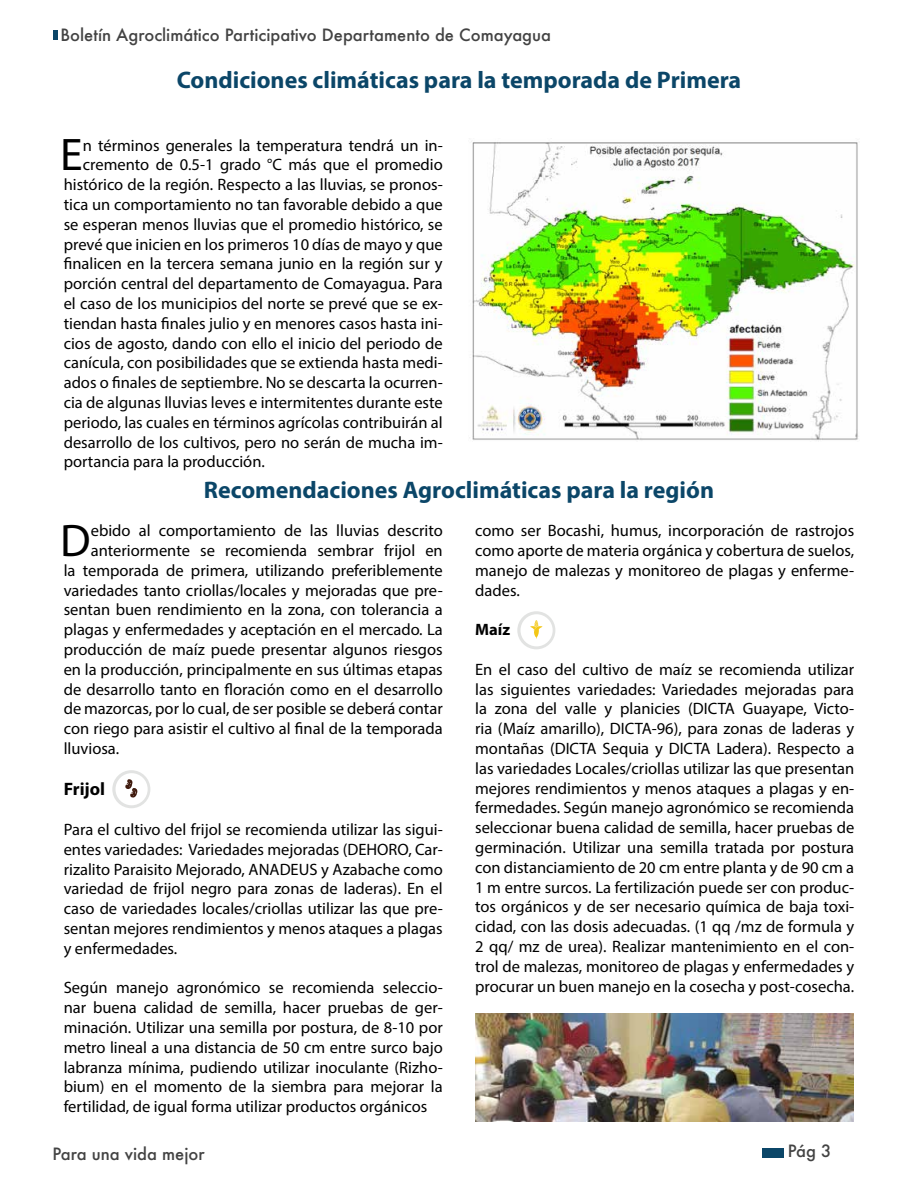
<style>
.page{position:relative;width:918px;height:1188px;background:#fff}
.page>*{position:absolute;margin:0;border:0;box-sizing:border-box;transform-origin:0 0}
.t1{font:45.9px "Myriad Pro";color:#000}
.t2{font:700 24px "Myriad Pro";color:#0b4668}
.t3{font:700 18px "Myriad Pro";color:#000}
.t4{font:16.5px/19.8px "Myriad Pro";color:#000;text-align:justify}
.t5{font:500 16.5px "Futura";color:#434343}
.t6{font:700 16.5px "Myriad Pro";color:#000}
</style>
<div class="page">
<hr style="left:53px;top:30px;width:4px;height:10px;background:#0b4668">
<div style="left:762px;top:1148px;width:22px;height:10px;background:#0b4668"></div>
<img style="left:469px;top:141px;width:389px;height:300px">
<img style="left:475px;top:1013px;width:378px;height:108px">
<div style="left:112px;top:770px;width:38px;height:38px;background:#e2e3e2;border-radius:50%"></div>
<div style="left:116px;top:773px;width:32px;height:32px;background:#fff;border-radius:50%"></div>
<svg style="left:125px;top:779px;width:12px;height:19px"></svg>
<div style="left:517px;top:611px;width:38px;height:38px;background:#e2e3e2;border-radius:50%"></div>
<div style="left:521px;top:614px;width:32px;height:32px;background:#fff;border-radius:50%"></div>
<svg style="left:530px;top:620px;width:13px;height:18px"></svg>
<p class="t5" style="left:60px;top:23px;width:492px">Boletín Agroclimático Participativo Departamento de Comayagua</p>
<h2 class="t2" style="left:177px;top:64px;width:566px">Condiciones climáticas para la temporada de Primera</h2>
<h1 class="t1" style="left:60px;top:127px;width:24px">E</h1>
<p class="t4" style="left:83px;top:135px;width:361px">n términos generales la temperatura tendrá un in-</p>
<p class="t4" style="left:83px;top:155px;width:362px">cremento de 0.5-1 grado °C más que el promedio</p>
<p class="t4" style="left:64px;top:175px;width:381px">histórico de la región. Respecto a las lluvias, se pronos-</p>
<p class="t4" style="left:64px;top:194px;width:381px">tica un comportamiento no tan favorable debido a que</p>
<p class="t4" style="left:64px;top:214px;width:381px">se esperan menos lluvias que el promedio histórico, se</p>
<p class="t4" style="left:64px;top:234px;width:381px">prevé que inicien en los primeros 10 días de mayo y que</p>
<p class="t4" style="left:64px;top:254px;width:381px">finalicen en la tercera semana junio en la región sur y</p>
<p class="t4" style="left:64px;top:274px;width:381px">porción central del departamento de Comayagua. Para</p>
<p class="t4" style="left:64px;top:293px;width:381px">el caso de los municipios del norte se prevé que se ex-</p>
<p class="t4" style="left:64px;top:313px;width:381px">tiendan hasta finales julio y en menores casos hasta ini-</p>
<p class="t4" style="left:64px;top:333px;width:381px">cios de agosto, dando con ello el inicio del periodo de</p>
<p class="t4" style="left:64px;top:353px;width:381px">canícula, con posibilidades que se extienda hasta medi-</p>
<p class="t4" style="left:64px;top:373px;width:381px">ados o finales de septiembre. No se descarta la ocurren-</p>
<p class="t4" style="left:64px;top:392px;width:381px">cia de algunas lluvias leves e intermitentes durante este</p>
<p class="t4" style="left:64px;top:412px;width:381px">periodo, las cuales en términos agrícolas contribuirán al</p>
<p class="t4" style="left:64px;top:432px;width:381px">desarrollo de los cultivos, pero no serán de mucha im-</p>
<p class="t4" style="left:64px;top:452px;width:203px">portancia para la producción.</p>
<h2 class="t2" style="left:204px;top:474px;width:512px">Recomendaciones Agroclimáticas para la región</h2>
<h1 class="t1" style="left:60px;top:512px;width:32px">D</h1>
<p class="t4" style="left:91px;top:520px;width:354px">ebido al comportamiento de las lluvias descrito</p>
<p class="t4" style="left:91px;top:540px;width:354px">anteriormente se recomienda sembrar frijol en</p>
<p class="t4" style="left:64px;top:560px;width:381px">la temporada de primera, utilizando preferiblemente</p>
<p class="t4" style="left:64px;top:580px;width:381px">variedades tanto criollas/locales y mejoradas que pre-</p>
<p class="t4" style="left:64px;top:600px;width:381px">sentan buen rendimiento en la zona, con tolerancia a</p>
<p class="t4" style="left:64px;top:619px;width:381px">plagas y enfermedades y aceptación en el mercado. La</p>
<p class="t4" style="left:64px;top:639px;width:381px">producción de maíz puede presentar algunos riesgos</p>
<p class="t4" style="left:64px;top:659px;width:381px">en la producción, principalmente en sus últimas etapas</p>
<p class="t4" style="left:64px;top:679px;width:381px">de desarrollo tanto en floración como en el desarrollo</p>
<p class="t4" style="left:64px;top:699px;width:381px">de mazorcas, por lo cual, de ser posible se deberá contar</p>
<p class="t4" style="left:64px;top:718px;width:381px">con riego para asistir el cultivo al final de la temporada</p>
<p class="t4" style="left:64px;top:738px;width:57px">lluviosa.</p>
<p class="t3" style="left:64px;top:778px;width:43px">Frijol</p>
<p class="t4" style="left:64px;top:819px;width:381px">Para el cultivo del frijol se recomienda utilizar las sigui&shy;entes variedades: Variedades mejoradas (DEHORO, Car&shy;rizalito Paraisito Mejorado, ANADEUS y Azabache como variedad de frijol negro para zonas de laderas). En el caso de variedades locales/criollas utilizar las que pre&shy;sentan mejores rendimientos y menos ataques a plagas y enfermedades.</p>
<p class="t4" style="left:64px;top:978px;width:381px">Según manejo agronómico se recomienda seleccio&shy;nar buena calidad de semilla, hacer pruebas de ger&shy;minación. Utilizar una semilla por postura, de 8-10 por metro lineal a una distancia de 50 cm entre surco bajo labranza mínima, pudiendo utilizar inoculante (Rizho&shy;bium) en el momento de la siembra para mejorar la fertilidad, de igual forma utilizar productos orgánicos</p>
<p class="t5" style="left:52px;top:1142px;width:154px">Para una vida mejor</p>
<p class="t4" style="left:475px;top:520px;width:381px">como ser Bocashi, humus, incorporación de rastrojos como aporte de materia orgánica y cobertura de suelos, manejo de malezas y monitoreo de plagas y enferme&shy;dades.</p>
<p class="t6" style="left:475px;top:619px;width:36px">Maíz</p>
<p class="t4" style="left:475px;top:659px;width:381px">En el caso del cultivo de maíz se recomienda utilizar las siguientes variedades: Variedades mejoradas para la zona del valle y planicies (DICTA Guayape, Victo&shy;ria (Maíz amarillo), DICTA-96), para zonas de laderas y montañas (DICTA Sequia y DICTA Ladera). Respecto a las variedades Locales/criollas utilizar las que presentan mejores rendimientos y menos ataques a plagas y en&shy;fermedades. Según manejo agronómico se recomienda seleccionar buena calidad de semilla, hacer pruebas de germinación. Utilizar una semilla tratada por postura con distanciamiento de 20 cm entre planta y de 90 cm a 1 m entre surcos. La fertilización puede ser con produc&shy;tos orgánicos y de ser necesario química de baja toxi&shy;cidad, con las dosis adecuadas. (1 qq /mz de formula y 2 qq/ mz de urea). Realizar mantenimiento en el con&shy;trol de malezas, monitoreo de plagas y enfermedades y procurar un buen manejo en la cosecha y post-cosecha.</p>
<p class="t5" style="left:788px;top:1140px;width:45px">Pág 3</p>
</div>
